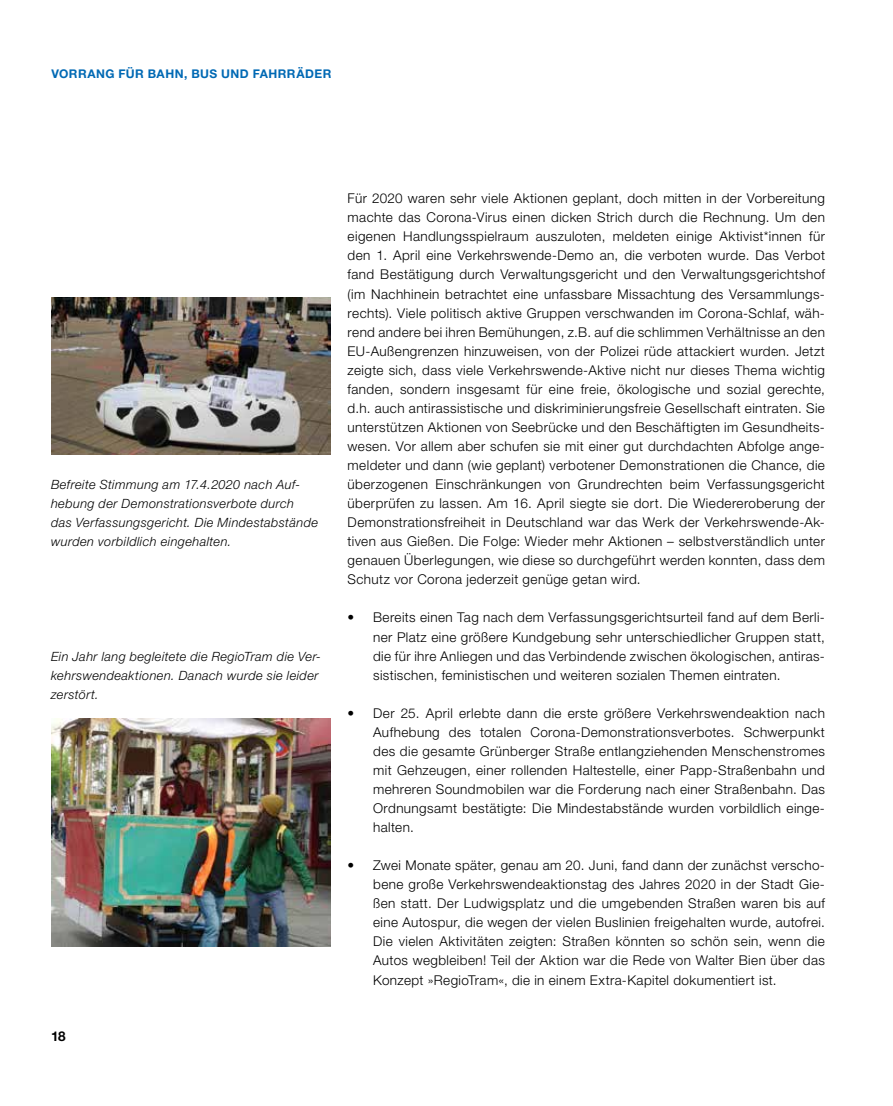
<style>
.page{position:relative;width:893px;height:1106px;background:#fff}
.page>*{position:absolute;margin:0;border:0;box-sizing:border-box;transform-origin:0 0}
.t1{font:300 13.5px/19px "Helvetica Neue LT Std";letter-spacing:.03em;color:#000;text-align:justify}
.t2{font:700 13.5px "Helvetica Neue LT Std";color:#000}
.t3{font:italic 300 12.75px/19px "Helvetica Neue LT Std";letter-spacing:.03em;color:#000}
.t4{font:700 12px "Helvetica Neue LT Std";letter-spacing:.04em;color:#0069b4}
</style>
<div class="page">
<img style="left:51px;top:718px;width:280px;height:228px">
<img style="left:51px;top:297px;width:280px;height:157px">
<p class="t4" style="left:51px;top:67px;width:282px">VORRANG FÜR BAHN, BUS UND FAHRRÄDER</p>
<p class="t3" style="left:51px;top:475px;width:269px">Befreite Stimmung am 17.4.2020 nach Auf&shy;hebung der Demonstrationsverbote durch das Verfassungsgericht. Die Mindestabstände wurden vorbildlich eingehalten.</p>
<p class="t3" style="left:51px;top:646px;width:271px">Ein Jahr lang begleitete die RegioTram die Ver&shy;kehrswendeaktionen. Danach wurde sie leider zerstört.</p>
<p class="t2" style="left:51px;top:1028px;width:16px">18</p>
<p class="t1" style="left:348px;top:189px;width:479px">Für 2020 waren sehr viele Aktionen geplant, doch mitten in der Vorbereitung machte das Corona-Virus einen dicken Strich durch die Rechnung. Um den eigenen Handlungsspielraum auszuloten, meldeten einige Aktivist*innen für den 1. April eine Verkehrswende-Demo an, die verboten wurde. Das Verbot fand Bestätigung durch Verwaltungsgericht und den Verwaltungsgerichtshof (im Nachhinein betrachtet eine unfassbare Missachtung des Versammlungs&shy;rechts). Viele politisch aktive Gruppen verschwanden im Corona-Schlaf, wäh&shy;rend andere bei ihren Bemühungen, z.B. auf die schlimmen Verhältnisse an den EU-Außengrenzen hinzuweisen, von der Polizei rüde attackiert wurden. Jetzt zeigte sich, dass viele Verkehrswende-Aktive nicht nur dieses Thema wichtig fanden, sondern insgesamt für eine freie, ökologische und sozial gerechte, d.h. auch antirassistische und diskriminierungsfreie Gesellschaft eintraten. Sie unterstützen Aktionen von Seebrücke und den Beschäftigten im Gesundheits&shy;wesen. Vor allem aber schufen sie mit einer gut durchdachten Abfolge ange&shy;meldeter und dann (wie geplant) verbotener Demonstrationen die Chance, die überzogenen Einschränkungen von Grundrechten beim Verfassungsgericht überprüfen zu lassen. Am 16. April siegte sie dort. Die Wiedereroberung der Demonstrationsfreiheit in Deutschland war das Werk der Verkehrswende-Ak&shy;tiven aus Gießen. Die Folge: Wieder mehr Aktionen – selbstverständlich unter genauen Überlegungen, wie diese so durchgeführt werden konnten, dass dem Schutz vor Corona jederzeit genüge getan wird.</p>
<p class="t1" style="left:373px;top:608px;width:453px;text-indent:-26px">• Bereits einen Tag nach dem Verfassungsgerichtsurteil fand auf dem Berli&shy;ner Platz eine größere Kundgebung sehr unterschiedlicher Gruppen statt, die für ihre Anliegen und das Verbindende zwischen ökologischen, antiras&shy;sistischen, feministischen und weiteren sozialen Themen eintraten.</p>
<p class="t1" style="left:373px;top:703px;width:453px;text-indent:-26px">• Der 25. April erlebte dann die erste größere Verkehrswendeaktion nach Aufhebung des totalen Corona-Demonstrationsverbotes. Schwerpunkt des die gesamte Grünberger Straße entlangziehenden Menschenstromes mit Gehzeugen, einer rollenden Haltestelle, einer Papp-Straßenbahn und mehreren Soundmobilen war die Forderung nach einer Straßenbahn. Das Ordnungsamt bestätigte: Die Mindestabstände wurden vorbildlich einge&shy;halten.</p>
<p class="t1" style="left:373px;top:855px;width:453px;text-indent:-26px">• Zwei Monate später, genau am 20. Juni, fand dann der zunächst verscho&shy;bene große Verkehrswendeaktionstag des Jahres 2020 in der Stadt Gie&shy;ßen statt. Der Ludwigsplatz und die umgebenden Straßen waren bis auf eine Autospur, die wegen der vielen Buslinien freigehalten wurde, autofrei.<br>Die vielen Aktivitäten zeigten: Straßen könnten so schön sein, wenn die Autos wegbleiben! Teil der Aktion war die Rede von Walter Bien über das Konzept »RegioTram«, die in einem Extra-Kapitel dokumentiert ist.</p>
</div>
